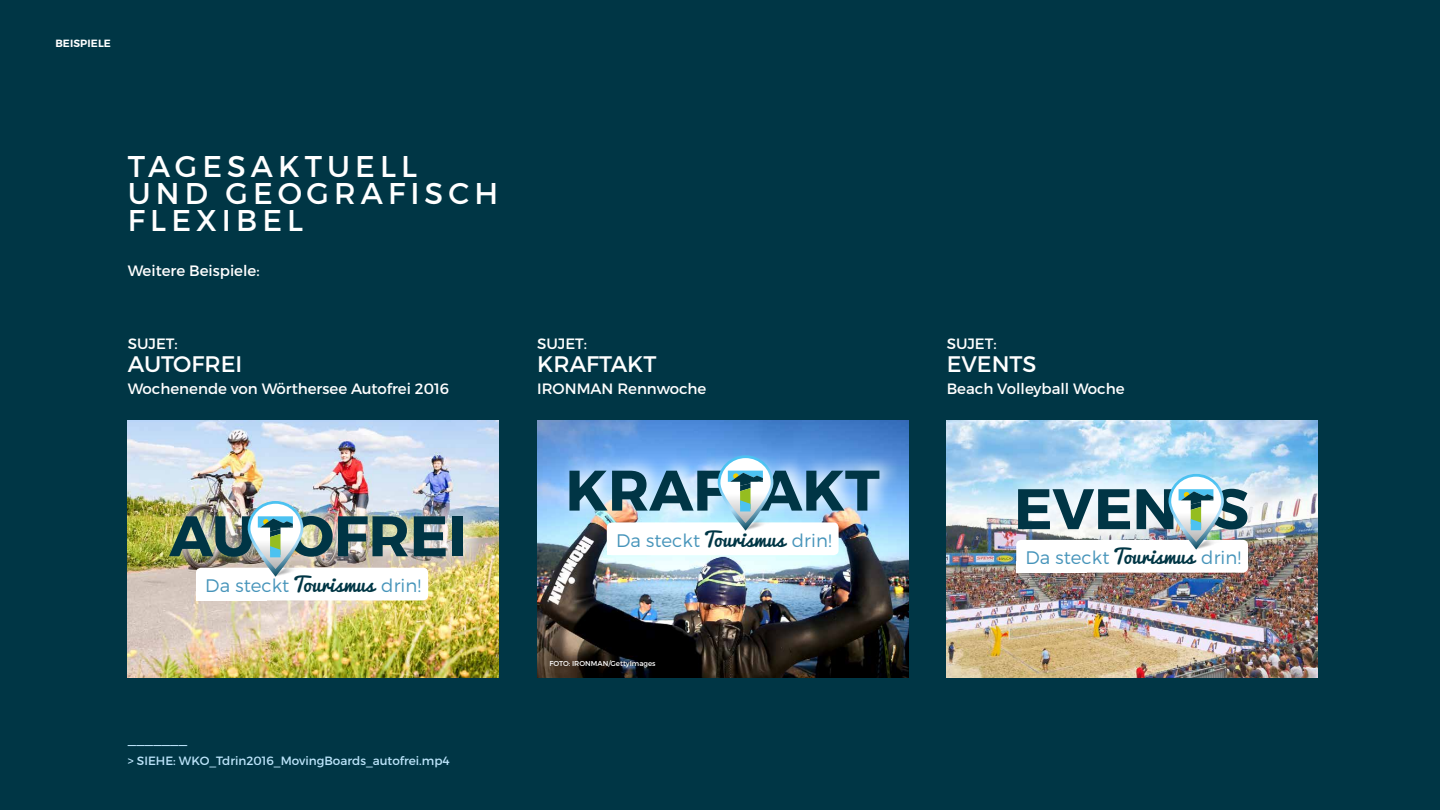
<style>
.page{position:relative;width:1440px;height:810px;background:#003645}
.page>*{position:absolute;margin:0;border:0;box-sizing:border-box;transform-origin:0 0}
.t1{font:700 57.07px "Montserrat";color:#003545}
.t2{font:30px/27px "Montserrat";letter-spacing:.17em;color:#fff}
.t3{font:22.5px "Montserrat";color:#fff}
.t4{font:300 18.15px "Montserrat";letter-spacing:.005em;color:#4694ba}
.t5{font:15px "Montserrat";color:#fff}
.t6{font:15px "Montserrat";color:#bce4fa}
.t7{font:12px "Montserrat";color:#bce4fa}
.t8{font:600 10.5px "Montserrat";letter-spacing:.01em;color:#fff}
.t9{font:7.12px "Montserrat";color:#fff}
.s1{font-family:"Pacifico";font-weight:400;font-size:19.73px;color:#003645}
</style>
<div class="page">
<img style="left:128px;top:421px;width:371px;height:257px">
<div style="left:196px;top:568px;width:232px;height:32px;background:#fff;border-radius:5px"></div>
<div style="left:196px;top:589px;width:71px;height:11px;background:#fff"></div>
<img style="left:161px;top:499px;width:324px;height:71px">
<img style="left:294px;top:547px;width:17px;height:23px">
<svg style="left:248px;top:501px;width:55px;height:76px"></svg>
<svg style="left:250px;top:504px;width:51px;height:65px"></svg>
<svg style="left:258px;top:516px;width:35px;height:41px"></svg>
<img style="left:537px;top:421px;width:371px;height:257px">
<img style="left:562px;top:454px;width:340px;height:70px">
<div style="left:607px;top:522px;width:232px;height:33px;background:#fff;border-radius:5px"></div>
<div style="left:607px;top:544px;width:71px;height:11px;background:#fff"></div>
<img style="left:765px;top:501px;width:16px;height:22px">
<svg style="left:718px;top:455px;width:55px;height:76px"></svg>
<svg style="left:720px;top:458px;width:51px;height:65px"></svg>
<svg style="left:728px;top:471px;width:35px;height:40px"></svg>
<img style="left:947px;top:421px;width:371px;height:257px">
<img style="left:1011px;top:472px;width:259px;height:71px">
<div style="left:1016px;top:540px;width:232px;height:33px;background:#fff;border-radius:5px"></div>
<div style="left:1016px;top:561px;width:71px;height:12px;background:#fff"></div>
<img style="left:1218px;top:520px;width:14px;height:20px">
<svg style="left:1168px;top:474px;width:56px;height:76px"></svg>
<svg style="left:1171px;top:477px;width:50px;height:65px"></svg>
<svg style="left:1179px;top:489px;width:34px;height:41px"></svg>
<p class="t8" style="left:55px;top:37px;width:57px">BEISPIELE</p>
<h2 class="t2" style="left:128px;top:153px;width:372px">TAGESAKTUELL<br>UND GEOGRAFISCH<br>FLEXIBEL</h2>
<p class="t5" style="left:128px;top:262px;width:133px">Weitere Beispiele:</p>
<p class="t5" style="left:128px;top:334px;width:51px">SUJET:</p>
<h3 class="t3" style="left:128px;top:350px;width:116px">AUTOFREI</h3>
<p class="t5" style="left:128px;top:379px;width:323px">Wochenende von Wörthersee Autofrei 2016</p>
<h1 class="t1" style="left:169px;top:501px;width:299px">AUTOFREI</h1>
<p class="t4" style="left:205px;top:574px;width:218px">Da steckt <span class="s1">Tourismus</span> drin!</p>
<p class="t6" style="left:128px;top:728px;width:61px">_______</p>
<p class="t7" style="left:128px;top:754px;width:323px">&gt; SIEHE: WKO_Tdrin2016_MovingBoards_autofrei.mp4</p>
<p class="t5" style="left:537px;top:334px;width:51px">SUJET:</p>
<h3 class="t3" style="left:537px;top:350px;width:121px">KRAFTAKT</h3>
<p class="t5" style="left:537px;top:379px;width:171px">IRONMAN Rennwoche</p>
<h1 class="t1" style="left:565px;top:455px;width:316px">KRAFTAKT</h1>
<p class="t4" style="left:616px;top:529px;width:217px">Da steckt <span class="s1">Tourismus</span> drin!</p>
<p class="t9" style="left:549px;top:660px;width:108px">FOTO: IRONMAN/GettyImages</p>
<p class="t5" style="left:947px;top:334px;width:51px">SUJET:</p>
<h3 class="t3" style="left:947px;top:350px;width:91px">EVENTS</h3>
<p class="t5" style="left:947px;top:379px;width:179px">Beach Volleyball Woche</p>
<h1 class="t1" style="left:1014px;top:474px;width:236px">EVENTS</h1>
<p class="t4" style="left:1025px;top:547px;width:217px">Da steckt <span class="s1">Tourismus</span> drin!</p>
</div>
